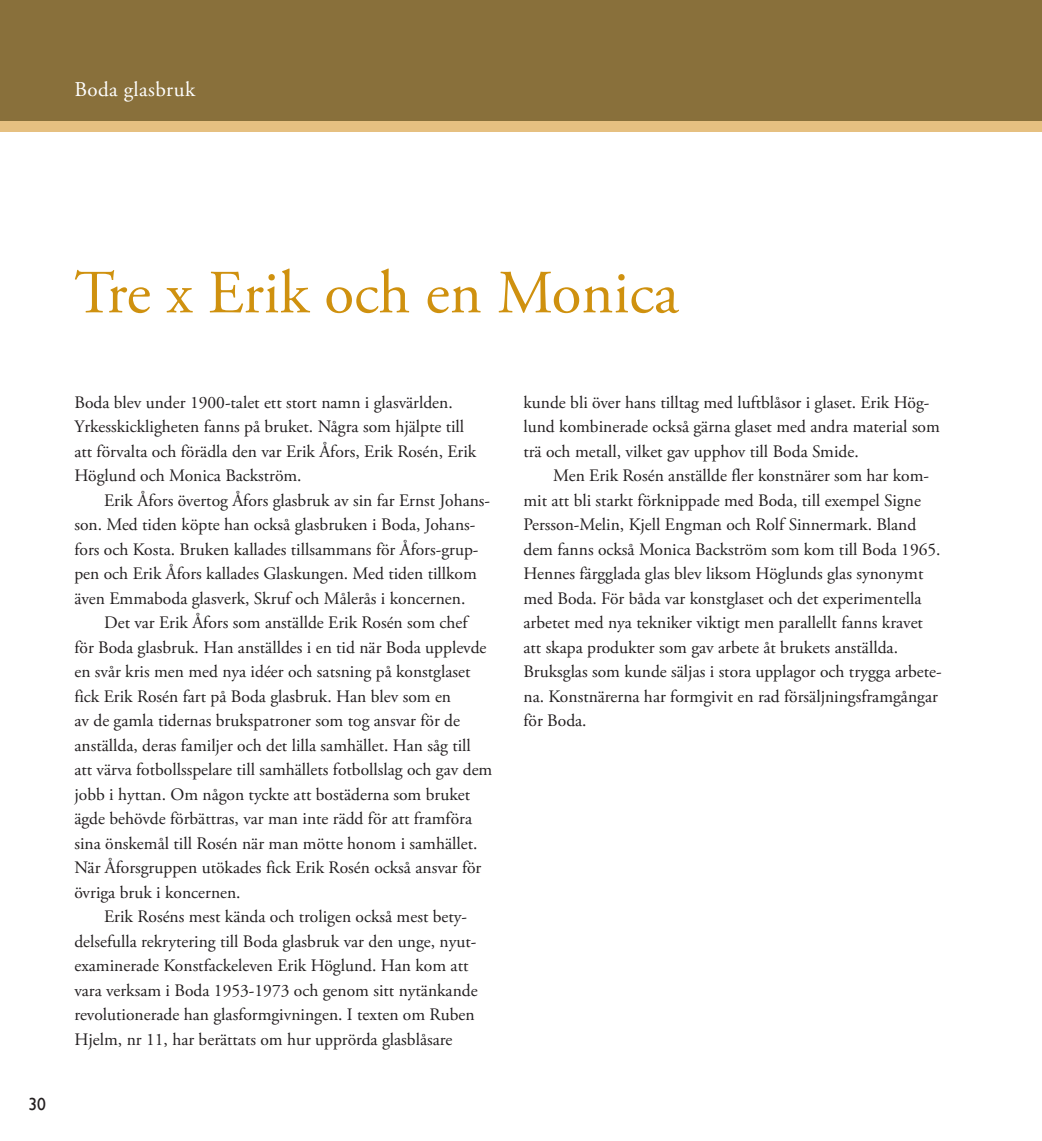
<style>
.page{position:relative;width:1042px;height:1141px;background:#fff}
.page>*{position:absolute;margin:0;border:0;box-sizing:border-box;transform-origin:0 0}
.t1{font:61.25px "Adobe Garamond Pro";color:#cf910f}
.t2{font:21px "Adobe Garamond Pro";letter-spacing:.02em;color:#fff}
.t3{font:17.5px/24.5px "Adobe Garamond Pro";color:#231f20}
.t4{font:17.5px "Gill Sans";color:#231f20}
</style>
<div class="page">
<div style="left:0;top:121px;width:1042px;height:11px;background:#e6c081"></div>
<div style="left:0;top:0;width:1042px;height:121px;background:#89703b"></div>
<p class="t2" style="left:74px;top:77px;width:122px">Boda glasbruk</p>
<h1 class="t1" style="left:74px;top:256px;width:605px">Tre x Erik och en Monica</h1>
<p class="t4" style="left:28px;top:1094px;width:19px">30</p>
<p class="t3" style="left:74px;top:391px;width:403px">Boda blev under 1900-talet ett stort namn i glasvärlden.<br>Yrkesskickligheten fanns på bruket. Några som hjälpte till att förvalta och förädla den var Erik Åfors, Erik Rosén, Erik Höglund och Monica Backström.</p>
<p class="t3" style="left:74px;top:489px;width:417px;text-indent:30px">Erik Åfors övertog Åfors glasbruk av sin far Ernst Johans&shy;son. Med tiden köpte han också glasbruken i Boda, Johans&shy;fors och Kosta. Bruken kallades tillsammans för Åfors-grup&shy;pen och Erik Åfors kallades Glaskungen. Med tiden tillkom även Emmaboda glasverk, Skruf och Målerås i koncernen.</p>
<p class="t3" style="left:74px;top:611px;width:419px;text-indent:30px">Det var Erik Åfors som anställde Erik Rosén som chef<br>för Boda glasbruk. Han anställdes i en tid när Boda upplevde en svår kris men med nya idéer och satsning på konstglaset fick Erik Rosén fart på Boda glasbruk. Han blev som en<br>av de gamla tidernas brukspatroner som tog ansvar för de anställda, deras familjer och det lilla samhället. Han såg till att värva fotbollsspelare till samhällets fotbollslag och gav dem jobb i hyttan. Om någon tyckte att bostäderna som bruket ägde behövde förbättras, var man inte rädd för att framföra sina önskemål till Rosén när man mötte honom i samhället.<br>När Åforsgruppen utökades fick Erik Rosén också ansvar för övriga bruk i koncernen.</p>
<p class="t3" style="left:74px;top:905px;width:405px;text-indent:30px">Erik Roséns mest kända och troligen också mest bety&shy;delsefulla rekrytering till Boda glasbruk var den unge, nyut&shy;examinerade Konstfackeleven Erik Höglund. Han kom att vara verksam i Boda 1953-1973 och genom sitt nytänkande revolutionerade han glasformgivningen. I texten om Ruben Hjelm, nr 11, har berättats om hur upprörda glasblåsare</p>
<p class="t3" style="left:523px;top:391px;width:418px">kunde bli över hans tilltag med luftblåsor i glaset. Erik Hög&shy;lund kombinerade också gärna glaset med andra material som trä och metall, vilket gav upphov till Boda Smide.</p>
<p class="t3" style="left:523px;top:464px;width:420px;text-indent:30px">Men Erik Rosén anställde fler konstnärer som har kom&shy;mit att bli starkt förknippade med Boda, till exempel Signe Persson-Melin, Kjell Engman och Rolf Sinnermark. Bland dem fanns också Monica Backström som kom till Boda 1965.<br>Hennes färgglada glas blev liksom Höglunds glas synonymt med Boda. För båda var konstglaset och det experimentella arbetet med nya tekniker viktigt men parallellt fanns kravet att skapa produkter som gav arbete åt brukets anställda.<br>Bruksglas som kunde säljas i stora upplagor och trygga arbete&shy;na. Konstnärerna har formgivit en rad försäljningsframgångar för Boda.</p>
</div>
